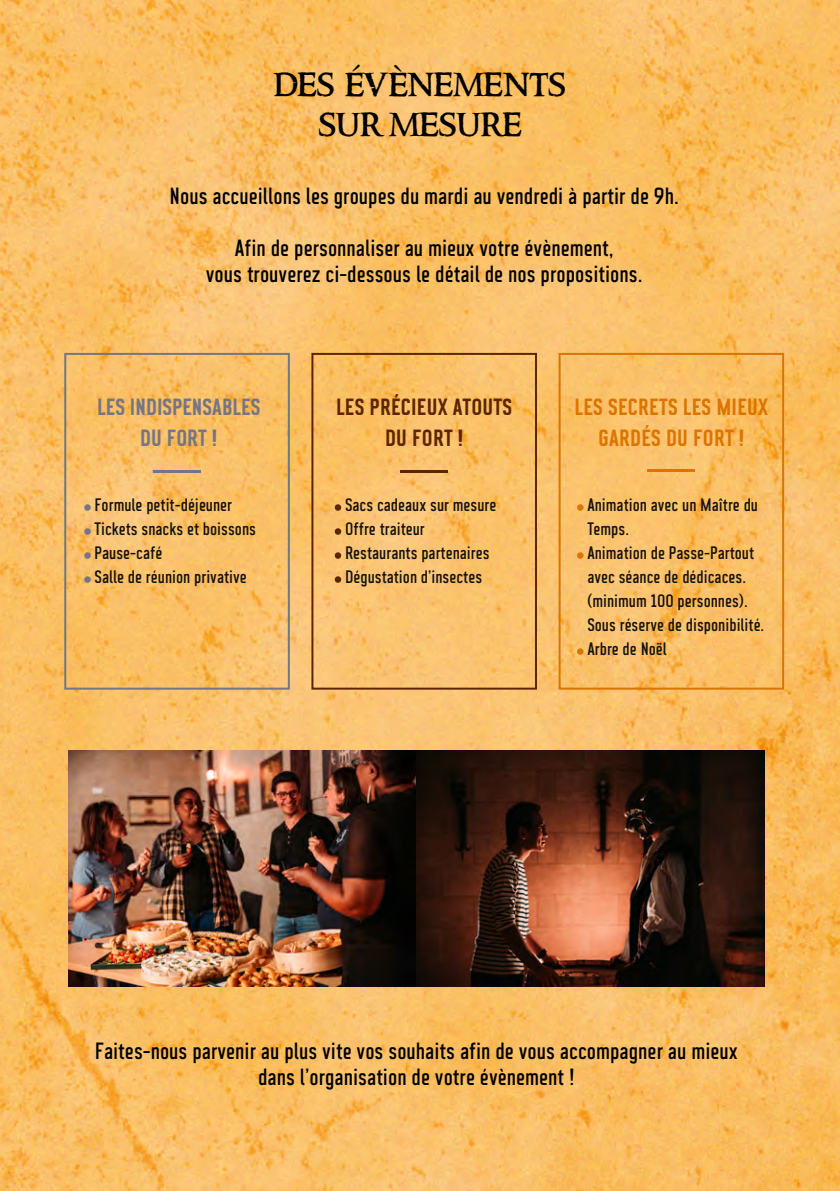
<style>
.page{position:relative;width:840px;height:1191px;background:#fff}
.page>*{position:absolute;margin:0;border:0;box-sizing:border-box;transform-origin:0 0}
.t1{font:38px/40px "Fortboyard";color:#000;text-align:center}
.t2{font:26px/52px "CA Geheimagent";color:#000;text-align:center}
.t3{font:700 26px/31.2px "CA Geheimagent";letter-spacing:.01em;color:#dc7400;text-align:center}
.t4{font:700 26px/31.2px "CA Geheimagent";color:#747585;text-align:center}
.t5{font:700 26px/31.2px "CA Geheimagent";letter-spacing:.01em;color:#5d2600;text-align:center}
.t6{font:20px/24px "CA Geheimagent";color:#12110c}
.t7{font:20px/24px "CA Geheimagent";color:#14110e}
</style>
<div class="page">
<img style="left:0;top:0;width:839px;height:1191px">
<div style="left:64px;top:353px;width:226px;height:336px;border:2px solid #747585"></div>
<div style="left:84px;top:504px;width:7px;height:7px;background:#747585;border-radius:50%"></div>
<div style="left:84px;top:528px;width:7px;height:7px;background:#747585;border-radius:50%"></div>
<div style="left:84px;top:552px;width:7px;height:7px;background:#747585;border-radius:50%"></div>
<div style="left:84px;top:576px;width:7px;height:7px;background:#747585;border-radius:50%"></div>
<div style="left:334px;top:504px;width:7px;height:7px;background:#5d2600;border-radius:50%"></div>
<div style="left:334px;top:528px;width:7px;height:7px;background:#5d2600;border-radius:50%"></div>
<div style="left:334px;top:552px;width:7px;height:7px;background:#5d2600;border-radius:50%"></div>
<div style="left:334px;top:576px;width:7px;height:7px;background:#5d2600;border-radius:50%"></div>
<svg style="left:576px;top:504px;width:7px;height:7px"></svg>
<svg style="left:576px;top:552px;width:7px;height:7px"></svg>
<svg style="left:576px;top:648px;width:7px;height:7px"></svg>
<img style="left:68px;top:750px;width:695px;height:237px">
<div style="left:311px;top:353px;width:225px;height:336px;border:2px solid #5d2600"></div>
<div style="left:558px;top:353px;width:225px;height:336px;border:2px solid #dc7400"></div>
<hr style="left:153px;top:470px;width:48px;height:3px;background:#747585">
<hr style="left:400px;top:470px;width:48px;height:3px;background:#5d2600">
<hr style="left:647px;top:469px;width:48px;height:3px;background:#dc7400">
<h1 class="t1" style="left:273px;top:62px;width:294px">DES ÉVÈNEMENTS<br>SUR MESURE</h1>
<p class="t2" style="left:169px;top:170px;width:510px">Nous accueillons les groupes du mardi au vendredi à partir de 9h.<br>Afin de personnaliser au mieux votre évènement,</p>
<p class="t2" style="left:206px;top:248px;width:438px">vous trouverez ci-dessous le détail de nos propositions.</p>
<p class="t4" style="left:97px;top:391px;width:164px">LES INDISPENSABLES<br>DU FORT !</p>
<p class="t5" style="left:336px;top:391px;width:177px">LES PRÉCIEUX ATOUTS<br>DU FORT !</p>
<p class="t3" style="left:574px;top:391px;width:195px">LES SECRETS LES MIEUX<br>GARDÉS DU FORT !</p>
<p class="t6" style="left:94px;top:492px;width:163px">Formule petit-déjeuner<br>Tickets snacks et boissons<br>Pause-café<br>Salle de réunion privative</p>
<p class="t6" style="left:345px;top:492px;width:153px">Sacs cadeaux sur mesure<br>Offre traiteur<br>Restaurants partenaires<br>Dégustation d’insectes</p>
<p class="t7" style="left:587px;top:492px;width:178px">Animation avec un Maître du<br>Temps.<br>Animation de Passe-Partout avec séance de dédicaces. (minimum 100 personnes).<br>Sous réserve de disponibilité.<br>Arbre de Noël</p>
<p class="t2" style="left:95px;top:1038px;width:644px;line-height:26px">Faites-nous parvenir au plus vite vos souhaits afin de vous accompagner au mieux dans l’organisation de votre évènement !</p>
</div>
